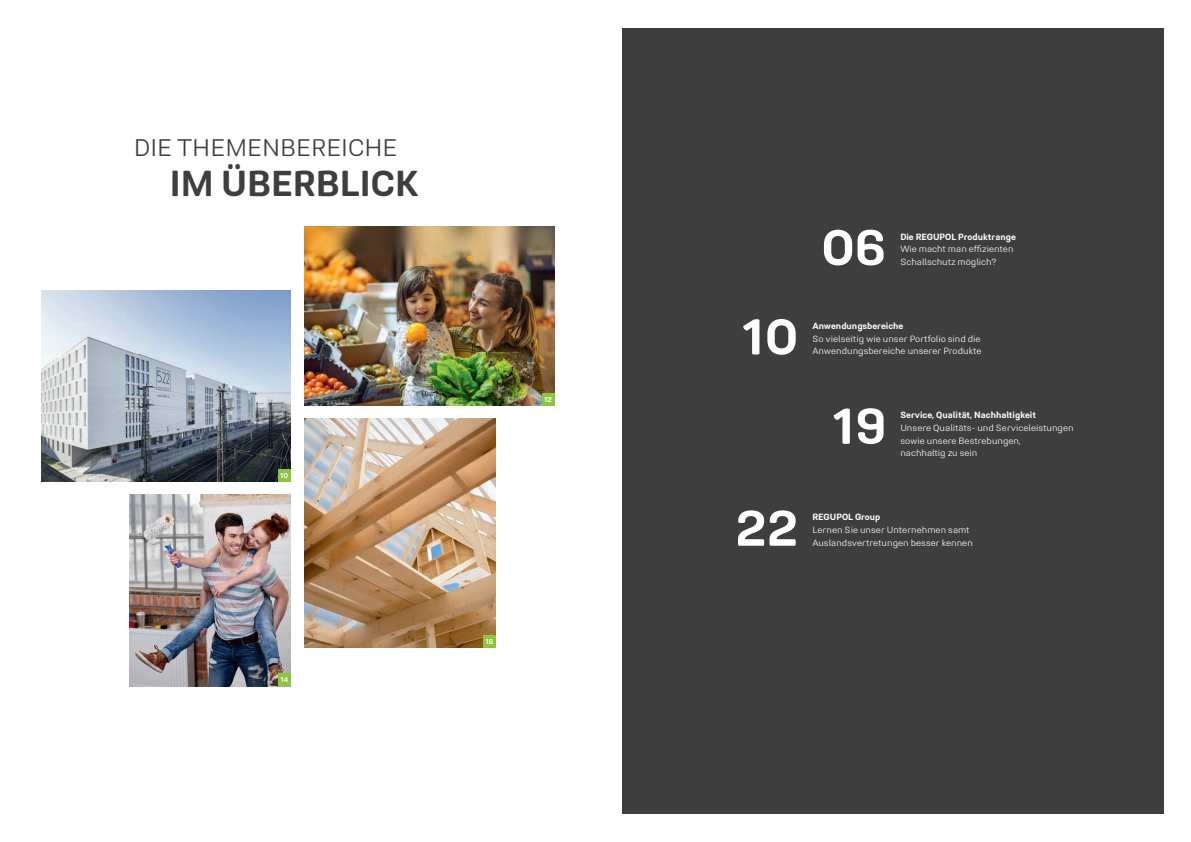
<style>
.page{position:relative;width:1191px;height:842px;background:#fff}
.page>*{position:absolute;margin:0;border:0;box-sizing:border-box;transform-origin:0 0}
.t1{font:700 50px "Midpoint Pro";color:#fff}
.t2{font:700 36px "Midpoint Pro";color:#3e3e3f}
.t3{font:300 24px "Midpoint Pro";color:#3e3e3f}
.t4{font:300 9px/12.8px "Midpoint Pro";color:#fff}
.t5{font:700 9px "Midpoint Pro";color:#fff}
.t6{font:700 7px "Midpoint Pro";color:#fff}
</style>
<div class="page">
<div style="left:622px;top:28px;width:542px;height:786px;background:#3e3e3f"></div>
<img style="left:129px;top:495px;width:162px;height:191px">
<img style="left:305px;top:227px;width:249px;height:178px">
<img style="left:41px;top:291px;width:250px;height:191px">
<img style="left:305px;top:418px;width:190px;height:230px">
<div style="left:278px;top:469px;width:13px;height:13px;background:#8bc63e"></div>
<div style="left:278px;top:673px;width:13px;height:13px;background:#8bc63e"></div>
<div style="left:483px;top:635px;width:13px;height:13px;background:#8bc63e"></div>
<div style="left:541px;top:393px;width:13px;height:12px;background:#8bc63e"></div>
<h3 class="t3" style="left:134px;top:133px;width:265px">DIE THEMENBEREICHE</h3>
<h2 class="t2" style="left:170px;top:161px;width:250px">IM ÜBERBLICK</h2>
<p class="t6" style="left:280px;top:471px;width:9px">10</p>
<p class="t6" style="left:280px;top:675px;width:9px">14</p>
<p class="t6" style="left:544px;top:395px;width:9px">12</p>
<p class="t6" style="left:485px;top:637px;width:9px">16</p>
<h1 class="t1" style="left:821px;top:217px;width:66px">06</h1>
<p class="t5" style="left:900px;top:231px;width:117px">Die REGUPOL Produktrange</p>
<p class="t4" style="left:900px;top:243px;width:115px">Wie macht man effizienten<br>Schallschutz möglich?</p>
<h1 class="t1" style="left:741px;top:306px;width:59px">10</h1>
<p class="t5" style="left:812px;top:320px;width:93px">Anwendungsbereiche</p>
<p class="t4" style="left:812px;top:332px;width:171px">So vielseitig wie unser Portfolio sind die<br>Anwendungsbereiche unserer Produkte</p>
<h1 class="t1" style="left:831px;top:395px;width:56px">19</h1>
<p class="t5" style="left:900px;top:409px;width:137px">Service, Qualität, Nachhaltigkeit</p>
<p class="t4" style="left:900px;top:421px;width:175px">Unsere Qualitäts- und Serviceleistungen sowie unsere Bestrebungen,<br>nachhaltig zu sein</p>
<h1 class="t1" style="left:735px;top:497px;width:64px">22</h1>
<p class="t5" style="left:812px;top:511px;width:70px">REGUPOL Group</p>
<p class="t4" style="left:812px;top:523px;width:162px">Lernen Sie unser Unternehmen samt<br>Auslandsvertretungen besser kennen</p>
</div>
